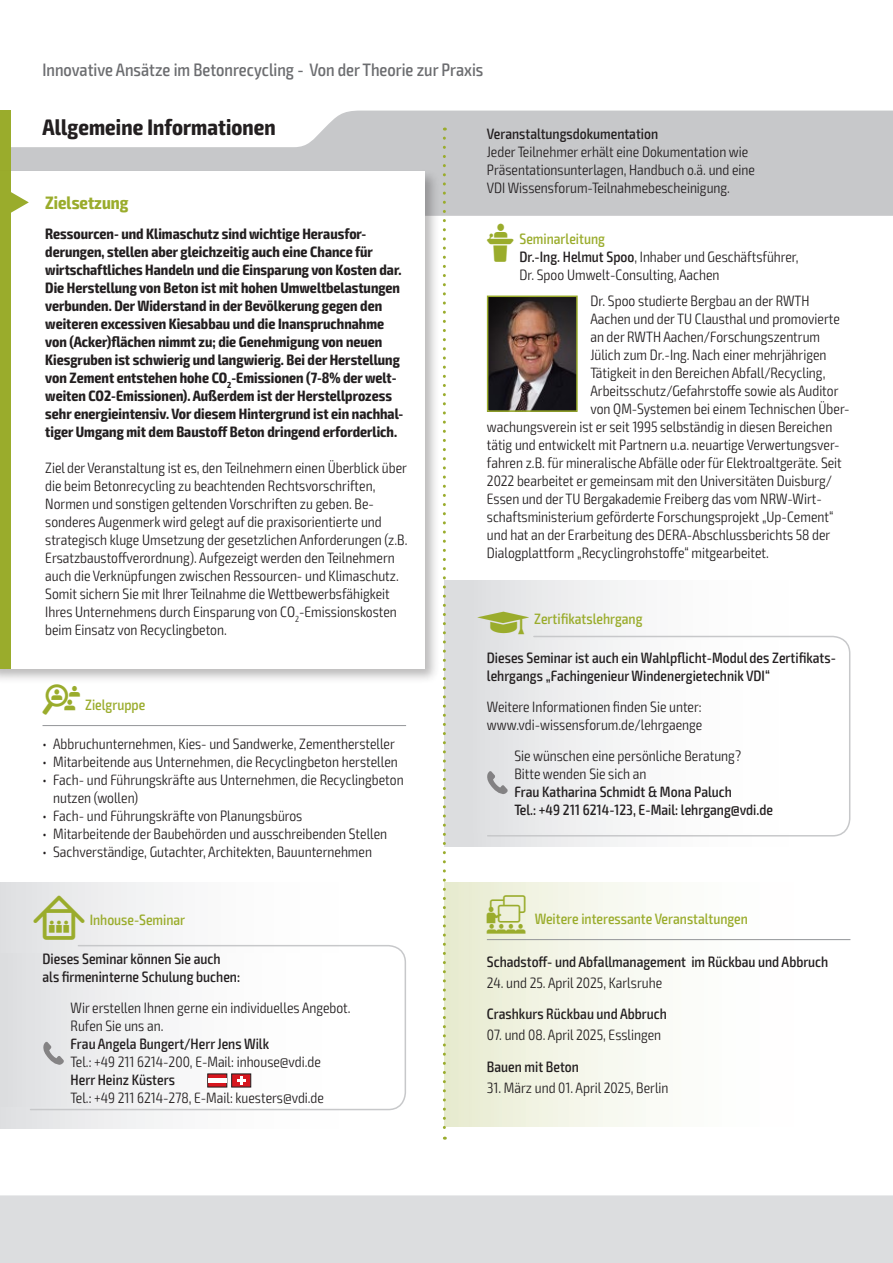
<style>
.page{position:relative;width:893px;height:1263px;background:#fff}
.page>*{position:absolute;margin:0;border:0;box-sizing:border-box;transform-origin:0 0}
.t1{font:700 condensed 22.5px "Exo 2";letter-spacing:.005em;color:#231f20}
.t2{font:500 condensed 18px "Exo 2";color:#6c6d70}
.t3{font:700 condensed 18px "Exo 2";color:#9aac2c}
.t4{font:300 condensed 15px/18px "Exo 2";color:#231f20}
.t5{font:700 condensed 15px/18px "Exo 2";color:#231f20}
.t6{font:500 condensed 15px/18px "Exo 2";color:#231f20}
.t7{font:500 condensed 15px "Exo 2";color:#9aac2c}
.s1{font-family:"VDI Iconset S4 A Regular";font-weight:400;font-stretch:normal;color:#9aac2c}
.s2{font-weight:500;color:#9aac2c}
.s3{font-weight:500}
.s4{font-family:"VDI Iconset S4 A Regular";font-weight:400;font-stretch:normal}
.s5{font-family:"VDI Iconset S4 A Regular";font-weight:400;font-stretch:normal;font-size:15.45px}
.s6{font-family:"VDI Iconset S4 A Regular";font-weight:400;font-stretch:normal;font-size:19.5px}
</style>
<div class="page">
<div style="left:0;top:1195px;width:893px;height:68px;background:#dcdddf"></div>
<svg style="left:11px;top:111px;width:881px;height:105px;fill:#c7c8ca"></svg>
<hr style="left:892px;top:111px;width:1px;height:105px;background:#9aac2c">
<div style="left:0;top:111px;width:11px;height:63px;background:#9aac2c"></div>
<div style="left:0;top:168px;width:440px;height:516px;background:#231f20;opacity:.3"></div>
<div style="left:0;top:171px;width:424px;height:498px;background:#fff"></div>
<div style="left:0;top:171px;width:11px;height:498px;background:#9aac2c"></div>
<svg style="left:11px;top:192px;width:18px;height:21px"></svg>
<hr style="left:43px;top:725px;width:363px;height:1px;background:#939598">
<div style="left:444px;top:882px;width:406px;height:244px;background:linear-gradient(to right,#ebeed7,#fff)"></div>
<hr style="left:487px;top:939px;width:363px;height:1px;background:#939598">
<img style="left:490px;top:299px;width:85px;height:110px">
<div style="left:487px;top:296px;width:91px;height:116px;border:2px solid #9aac2c"></div>
<div style="left:0;top:882px;width:406px;height:247px;background:linear-gradient(to right,#e4e5e7,#fff)"></div>
<svg style="left:29px;top:944px;width:377px;height:167px"></svg>
<div style="left:0;top:954px;width:383px;height:152px;background:linear-gradient(to right,#e2e3e5,#fff)"></div>
<svg style="left:207px;top:1073px;width:44px;height:14px"></svg>
<hr style="left:208px;top:1078px;width:19px;height:4px;background:#fff">
<svg style="left:43px;top:1042px;width:21px;height:23px"></svg>
<div style="left:444px;top:581px;width:406px;height:265px;background:linear-gradient(to right,#dfe0e2,#fff)"></div>
<div style="left:444px;top:640px;width:394px;height:192px;background:#dcdddf"></div>
<svg style="left:486px;top:635px;width:365px;height:202px"></svg>
<svg style="left:487px;top:771px;width:21px;height:23px"></svg>
<svg style="left:443px;top:138px;width:3px;height:1002px"></svg>
<p class="t2" style="left:43px;top:59px;width:442px">Innovative Ansätze im Betonrecycling - Von der Theorie zur Praxis</p>
<h1 class="t1" style="left:43px;top:113px;width:235px">Allgemeine Informationen</h1>
<p class="t6" style="left:487px;top:125px;width:173px">Veranstaltungsdokumentation</p>
<p class="t4" style="left:487px;top:143px;width:270px">Jeder Teilnehmer erhält eine Dokumentation wie<br>Präsentationsunterlagen, Handbuch o.ä. und eine<br>VDI Wissensforum-Teilnahmebescheinigung.</p>
<p class="t5" style="left:45px;top:225px;width:360px">Ressourcen- und Klimaschutz sind wichtige Herausfor&shy;derungen, stellen aber gleichzeitig auch eine Chance für wirtschaftliches Handeln und die Einsparung von Kosten dar.<br>Die Herstellung von Beton ist mit hohen Umweltbelastungen verbunden. Der Widerstand in der Bevölkerung gegen den weiteren excessiven Kiesabbau und die Inanspruchnahme von (Acker)flächen nimmt zu; die Genehmigung von neuen Kiesgruben ist schwierig und langwierig. Bei der Herstellung von Zement entstehen hohe CO<sub>2</sub>-Emissionen (7-8% der welt&shy;weiten CO2-Emissionen). Außerdem ist der Herstellprozess sehr energieintensiv. Vor diesem Hintergrund ist ein nachhal&shy;tiger Umgang mit dem Baustoff Beton dringend erforderlich.</p>
<p class="t4" style="left:45px;top:459px;width:364px">Ziel der Veranstaltung ist es, den Teilnehmern einen Überblick über die beim Betonrecycling zu beachtenden Rechtsvorschriften, Normen und sonstigen geltenden Vorschriften zu geben. Be&shy;sonderes Augenmerk wird gelegt auf die praxisorientierte und strategisch kluge Umsetzung der gesetzlichen Anforderungen (z.B.<br>Ersatzbaustoffverordnung). Aufgezeigt werden den Teilnehmern auch die Verknüpfungen zwischen Ressourcen- und Klimaschutz.<br>Somit sichern Sie mit Ihrer Teilnahme die Wettbewerbsfähigkeit Ihres Unternehmens durch Einsparung von CO<sub>2</sub>-Emissionskosten beim Einsatz von Recyclingbeton.</p>
<p class="t3" style="left:45px;top:192px;width:85px">Zielsetzung</p>
<p class="t4" style="left:519px;top:230px;width:281px;text-indent:-33px"><span class="s1">L</span> <span class="s2">Seminarleitung<br></span><span class="s3">Dr.-Ing. Helmut Spoo</span>, Inhaber und Geschäftsführer,<br>Dr. Spoo Umwelt-Consulting, Aachen</p>
<p class="t4" style="left:590px;top:292px;width:221px">Dr. Spoo studierte Bergbau an der RWTH</p>
<p class="t4" style="left:590px;top:310px;width:251px">Aachen und der TU Clausthal und promovierte</p>
<p class="t4" style="left:590px;top:328px;width:231px">an der RWTH Aachen/Forschungszentrum</p>
<p class="t4" style="left:590px;top:346px;width:238px">Jülich zum Dr.-Ing. Nach einer mehrjährigen</p>
<p class="t4" style="left:590px;top:364px;width:236px">Tätigkeit in den Bereichen Abfall/Recycling,</p>
<p class="t4" style="left:590px;top:382px;width:250px">Arbeitsschutz/Gefahrstoffe sowie als Auditor</p>
<p class="t4" style="left:590px;top:400px;width:261px">von QM-Systemen bei einem Technischen Über-</p>
<p class="t4" style="left:487px;top:418px;width:347px">wachungsverein ist er seit 1995 selbständig in diesen Bereichen</p>
<p class="t4" style="left:487px;top:436px;width:354px">tätig und entwickelt mit Partnern u.a. neuartige Verwertungsver-</p>
<p class="t4" style="left:487px;top:454px;width:356px">fahren z.B. für mineralische Abfälle oder für Elektroaltgeräte. Seit</p>
<p class="t4" style="left:487px;top:472px;width:347px">2022 bearbeitet er gemeinsam mit den Universitäten Duisburg/</p>
<p class="t4" style="left:487px;top:490px;width:336px">Essen und der TU Bergakademie Freiberg das vom NRW-Wirt-</p>
<p class="t4" style="left:487px;top:508px;width:348px">schaftsministerium geförderte Forschungsprojekt „Up-Cement“</p>
<p class="t4" style="left:487px;top:526px;width:345px">und hat an der Erarbeitung des DERA-Abschlussberichts 58 der</p>
<p class="t4" style="left:487px;top:544px;width:283px">Dialogplattform „Recyclingrohstoffe“ mitgearbeitet.</p>
<p class="t7" style="left:478px;top:610px;width:166px"><span class="s4">z</span> Zertifikatslehrgang</p>
<p class="t6" style="left:487px;top:649px;width:350px">Dieses Seminar ist auch ein Wahlpflicht-Modul des Zertifikats&shy;lehrgangs „Fachingenieur Windenergietechnik VDI“</p>
<p class="t4" style="left:487px;top:698px;width:217px">Weitere Informationen finden Sie unter: www.vdi-wissensforum.de/lehrgaenge</p>
<p class="t4" style="left:514px;top:747px;width:228px">Sie wünschen eine persönliche Beratung?<br>Bitte wenden Sie sich an</p>
<p class="t6" style="left:514px;top:783px;width:260px">Frau Katharina Schmidt &amp; Mona Paluch<br>Tel.: +49 211 6214-123, E-Mail: lehrgang@vdi.de</p>
<p class="t7" style="left:43px;top:696px;width:104px"><span class="s4">Z</span> Zielgruppe</p>
<p class="t4" style="left:43px;top:735px;width:354px">• Abbruchunternehmen, Kies- und Sandwerke, Zementhersteller</p>
<p class="t4" style="left:43px;top:753px;width:357px">• Mitarbeitende aus Unternehmen, die Recyclingbeton herstellen</p>
<p class="t4" style="left:53px;top:771px;width:352px;text-indent:-11px">• Fach- und Führungskräfte aus Unternehmen, die Recyclingbeton nutzen (wollen)</p>
<p class="t4" style="left:43px;top:807px;width:261px">• Fach- und Führungskräfte von Planungsbüros</p>
<p class="t4" style="left:43px;top:825px;width:346px">• Mitarbeitende der Baubehörden und ausschreibenden Stellen</p>
<p class="t4" style="left:43px;top:843px;width:331px">• Sachverständige, Gutachter, Architekten, Bauunternehmen</p>
<p class="t7" style="left:33px;top:911px;width:153px"><span class="s5">I</span> Inhouse-Seminar</p>
<p class="t6" style="left:43px;top:950px;width:199px">Dieses Seminar können Sie auch als firmeninterne Schulung buchen:</p>
<p class="t4" style="left:71px;top:999px;width:282px">Wir erstellen Ihnen gerne ein individuelles Angebot.<br>Rufen Sie uns an.</p>
<p class="t6" style="left:71px;top:1035px;width:200px">Frau Angela Bungert/Herr Jens Wilk</p>
<p class="t4" style="left:71px;top:1053px;width:252px">Tel.: +49 211 6214-200, E-Mail: inhouse@vdi.de</p>
<p class="t6" style="left:71px;top:1071px;width:106px">Herr Heinz Küsters</p>
<p class="t4" style="left:71px;top:1089px;width:255px">Tel.: +49 211 6214-278, E-Mail: kuesters@vdi.de</p>
<p class="t7" style="left:487px;top:910px;width:263px"><span class="s6">W</span> Weitere interessante Veranstaltungen</p>
<p class="t6" style="left:487px;top:953px;width:343px">Schadstoff- und Abfallmanagement im Rückbau und Abbruch</p>
<p class="t4" style="left:487px;top:974px;width:177px">24. und 25. April 2025, Karlsruhe</p>
<p class="t6" style="left:487px;top:1005px;width:181px">Crashkurs Rückbau und Abbruch</p>
<p class="t4" style="left:487px;top:1026px;width:176px">07. und 08. April 2025, Esslingen</p>
<p class="t6" style="left:487px;top:1058px;width:94px">Bauen mit Beton</p>
<p class="t4" style="left:487px;top:1079px;width:183px">31. März und 01. April 2025, Berlin</p>
</div>
